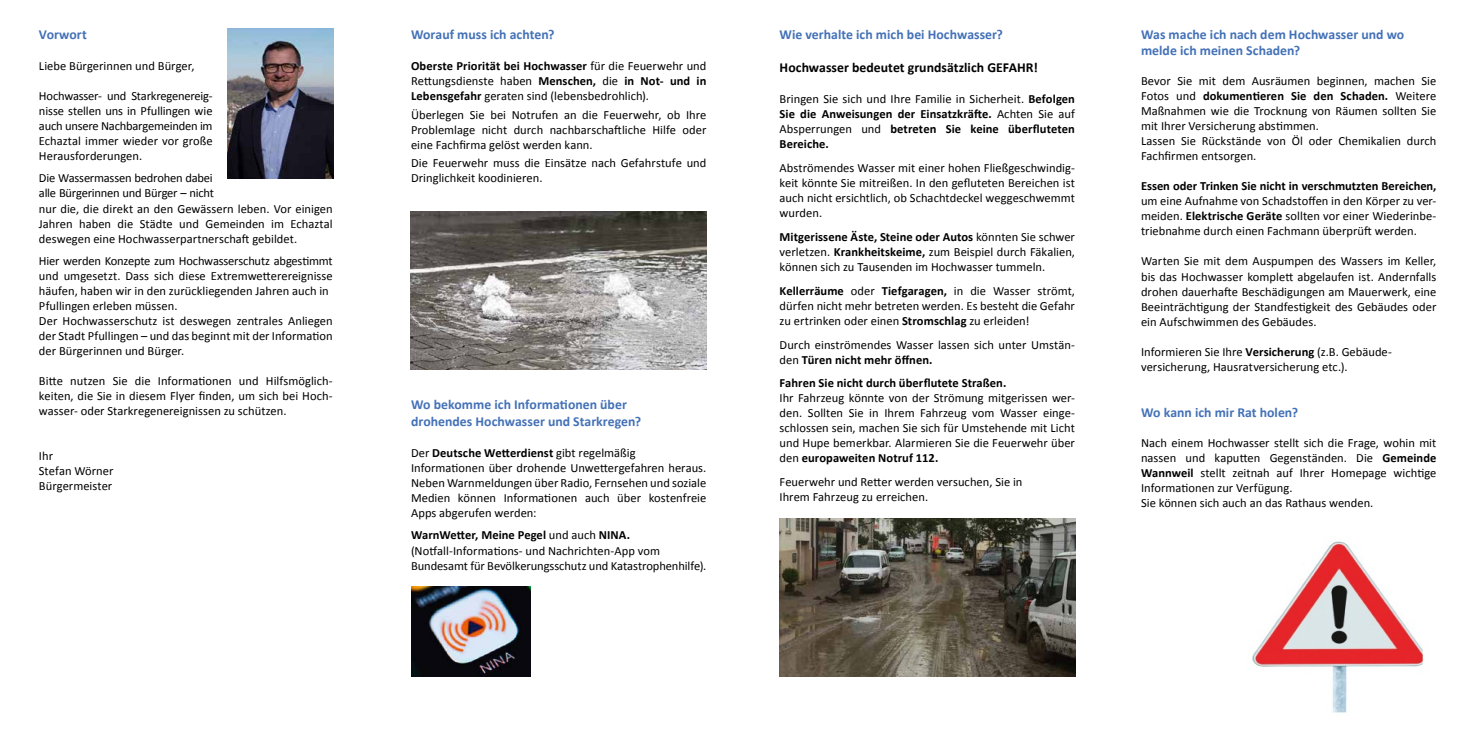
<style>
.page{position:relative;width:1460px;height:745px;background:#fff}
.page>*{position:absolute;margin:0;border:0;box-sizing:border-box;transform-origin:0 0}
.t1{font:700 13.75px/16.5px "Calibri";color:#4371b7}
.t2{font:700 13.75px "Calibri";letter-spacing:.005em;color:#000}
.t3{font:12.5px/15px "Calibri";color:#000}
.t4{font:700 12.5px/15px "Calibri";letter-spacing:.005em;color:#000;text-align:justify}
.s1{font-weight:700}
.s2{font-weight:400}
</style>
<div class="page">
<img style="left:228px;top:28px;width:105px;height:150px">
<img style="left:411px;top:212px;width:295px;height:157px">
<img style="left:411px;top:586px;width:120px;height:89px">
<img style="left:780px;top:518px;width:295px;height:157px">
<img style="left:1252px;top:541px;width:172px;height:172px">
<div style="left:1242px;top:542px;width:59px;height:35px;background:#fff"></div>
<div style="left:1242px;top:552px;width:35px;height:59px;background:#fff"></div>
<div style="left:1405px;top:686px;width:36px;height:46px;background:#fff"></div>
<p class="t1" style="left:39px;top:26px;width:49px">Vorwort</p>
<p class="t3" style="left:39px;top:59px;width:157px">Liebe Bürgerinnen und Bürger,</p>
<p class="t3" style="left:39px;top:89px;width:175px;text-align:justify">Hochwasser- und Starkregenereig&shy;nisse stellen uns in Pfullingen wie auch unsere Nachbargemeinden im Echaztal immer wieder vor große Herausforderungen.</p>
<p class="t3" style="left:39px;top:171px;width:295px">Die Wassermassen bedrohen dabei<br>alle Bürgerinnen und Bürger – nicht<br>nur die, die direkt an den Gewässern leben. Vor einigen Jahren haben die Städte und Gemeinden im Echaztal deswegen eine Hochwasserpartnerschaft gebildet.</p>
<p class="t3" style="left:39px;top:253px;width:295px">Hier werden Konzepte zum Hochwasserschutz abgestimmt und umgesetzt. Dass sich diese Extremwetterereignisse häufen, haben wir in den zurückliegenden Jahren auch in Pfullingen erleben müssen.<br>Der Hochwasserschutz ist deswegen zentrales Anliegen der Stadt Pfullingen – und das beginnt mit der Information der Bürgerinnen und Bürger.</p>
<p class="t3" style="left:39px;top:373px;width:295px;text-align:justify">Bitte nutzen Sie die Informationen und Hilfsmöglich&shy;keiten, die Sie in diesem Flyer finden, um sich bei Hoch&shy;wasser- oder Starkregenereignissen zu schützen.</p>
<p class="t3" style="left:39px;top:448px;width:76px">Ihr<br>Stefan Wörner<br>Bürgermeister</p>
<p class="t1" style="left:411px;top:26px;width:145px">Worauf muss ich achten?</p>
<p class="t3" style="left:411px;top:59px;width:297px;text-align:justify"><span class="s1">Oberste Priorität bei Hochwasser</span> für die Feuerwehr und Rettungsdienste haben <span class="s1">Menschen,</span> die <span class="s1">in Not- und in Lebensgefahr</span> geraten sind (lebensbedrohlich).</p>
<p class="t3" style="left:411px;top:107px;width:297px;text-align:justify">Überlegen Sie bei Notrufen an die Feuerwehr, ob Ihre Problemlage nicht durch nachbarschaftliche Hilfe oder eine Fachfirma gelöst werden kann.</p>
<p class="t3" style="left:411px;top:156px;width:297px">Die Feuerwehr muss die Einsätze nach Gefahrstufe und<br>Dringlichkeit koodinieren.</p>
<p class="t1" style="left:411px;top:396px;width:232px">Wo bekomme ich Informationen über drohendes Hochwasser und Starkregen?</p>
<p class="t3" style="left:411px;top:445px;width:297px">Der <span class="s1">Deutsche Wetterdienst</span> gibt regelmäßig Informationen über drohende Unwettergefahren heraus.<br>Neben Warnmeldungen über Radio, Fernsehen und soziale Medien können Informationen auch über kostenfreie Apps abgerufen werden:</p>
<p class="t3" style="left:411px;top:527px;width:297px"><span class="s1">WarnWetter, Meine Pegel</span> und auch <span class="s1">NINA. </span>(Notfall-Informations- und Nachrichten-App vom<br>Bundesamt für Bevölkerungsschutz und Katastrophenhilfe).</p>
<p class="t1" style="left:780px;top:26px;width:225px">Wie verhalte ich mich bei Hochwasser?</p>
<p class="t2" style="left:780px;top:58px;width:260px">Hochwasser bedeutet grundsätzlich GEFAHR!</p>
<p class="t4" style="left:780px;top:92px;width:297px"><span class="s2">Bringen Sie sich und Ihre Familie in Sicherheit.</span> Befolgen Sie die Anweisungen der Einsatzkräfte. <span class="s2">Achten Sie auf Absperrungen und</span> betreten Sie keine überfluteten Bereiche.</p>
<p class="t3" style="left:780px;top:160px;width:297px;text-align:justify">Abströmendes Wasser mit einer hohen Fließgeschwindig&shy;keit könnte Sie mitreißen. In den gefluteten Bereichen ist auch nicht ersichtlich, ob Schachtdeckel weggeschwemmt wurden.</p>
<p class="t3" style="left:780px;top:229px;width:297px;text-align:justify"><span class="s1">Mitgerissene Äste, Steine oder Autos</span> könnten Sie schwer verletzen. <span class="s1">Krankheitskeime,</span> zum Beispiel durch Fäkalien, können sich zu Tausenden im Hochwasser tummeln.</p>
<p class="t3" style="left:780px;top:283px;width:297px;text-align:justify"><span class="s1">Kellerräume</span> oder <span class="s1">Tiefgaragen,</span> in die Wasser strömt, dürfen nicht mehr betreten werden. Es besteht die Gefahr zu ertrinken oder einen <span class="s1">Stromschlag</span> zu erleiden!</p>
<p class="t3" style="left:780px;top:337px;width:297px">Durch einströmendes Wasser lassen sich unter Umstän&shy;den <span class="s1">Türen nicht mehr öffnen.</span></p>
<p class="t4" style="left:780px;top:375px;width:228px">Fahren Sie nicht durch überflutete Straßen.</p>
<p class="t3" style="left:780px;top:390px;width:297px;text-align:justify">Ihr Fahrzeug könnte von der Strömung mitgerissen wer&shy;den. Sollten Sie in Ihrem Fahrzeug vom Wasser einge&shy;schlossen sein, machen Sie sich für Umstehende mit Licht und Hupe bemerkbar. Alarmieren Sie die Feuerwehr über den <span class="s1">europaweiten Notruf 112.</span></p>
<p class="t3" style="left:780px;top:474px;width:244px">Feuerwehr und Retter werden versuchen, Sie in<br>Ihrem Fahrzeug zu erreichen.</p>
<p class="t1" style="left:1141px;top:26px;width:265px">Was mache ich nach dem Hochwasser und wo melde ich meinen Schaden?</p>
<p class="t3" style="left:1141px;top:74px;width:297px">Bevor Sie mit dem Ausräumen beginnen, machen Sie Fotos und <span class="s1">dokumentieren Sie den Schaden.</span> Weitere Maßnahmen wie die Trocknung von Räumen sollten Sie mit Ihrer Versicherung abstimmen.<br>Lassen Sie Rückstände von Öl oder Chemikalien durch Fachfirmen entsorgen.</p>
<p class="t4" style="left:1141px;top:179px;width:297px">Essen oder Trinken Sie nicht in verschmutzten Bereichen,</p>
<p class="t3" style="left:1141px;top:194px;width:297px;text-align:justify">um eine Aufnahme von Schadstoffen in den Körper zu ver&shy;meiden. <span class="s1">Elektrische Geräte</span> sollten vor einer Wiederinbe&shy;triebnahme durch einen Fachmann überprüft werden.</p>
<p class="t3" style="left:1141px;top:254px;width:297px;text-align:justify">Warten Sie mit dem Auspumpen des Wassers im Keller, bis das Hochwasser komplett abgelaufen ist. Andernfalls drohen dauerhafte Beschädigungen am Mauerwerk, eine Beeinträchtigung der Standfestigkeit des Gebäudes oder ein Aufschwimmen des Gebäudes.</p>
<p class="t3" style="left:1141px;top:344px;width:252px">Informieren Sie Ihre <span class="s1">Versicherung</span> (z.B. Gebäude&shy;versicherung, Hausratversicherung etc.).</p>
<p class="t1" style="left:1141px;top:404px;width:159px">Wo kann ich mir Rat holen?</p>
<p class="t3" style="left:1141px;top:435px;width:297px">Nach einem Hochwasser stellt sich die Frage, wohin mit nassen und kaputten Gegenständen. Die <span class="s1">Gemeinde Wannweil</span> stellt zeitnah auf Ihrer Homepage wichtige Informationen zur Verfügung.<br>Sie können sich auch an das Rathaus wenden.</p>
</div>
